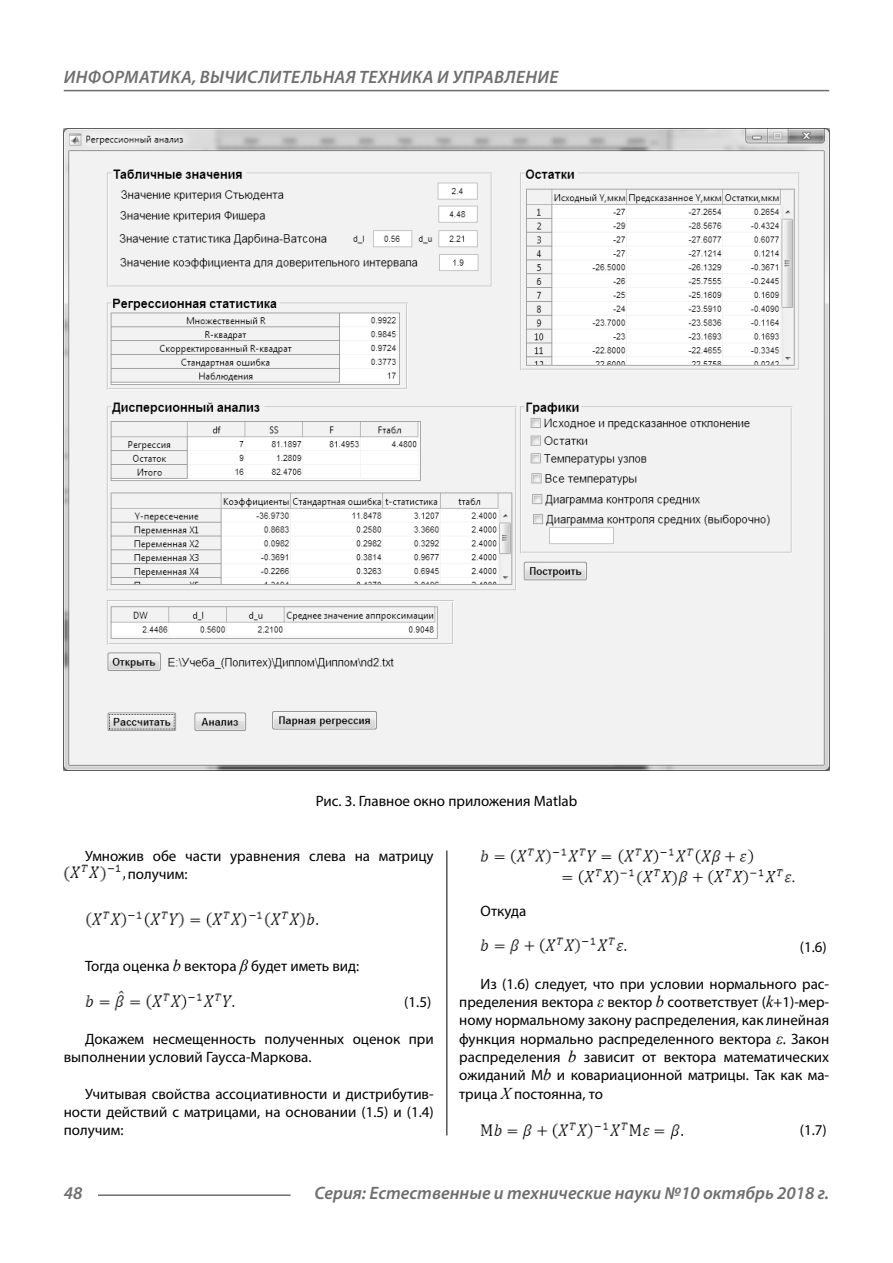
<style>
.page{position:relative;width:893px;height:1263px;background:#fff}
.page>*{position:absolute;margin:0;border:0;box-sizing:border-box;transform-origin:0 0}
.t1{font:italic 600 18px "Myriad Pro";letter-spacing:.005em;color:#6e6e6e}
.Normal{font:15px/18.3px "Myriad Pro";color:#000}
.podpis{font:15px "Myriad Pro";color:#000}
.s1{font-family:"Times New Roman";font-style:italic;font-size:16.5px}
</style>
<div class="page">
<hr style="left:98px;top:1194px;width:193px;height:2px;background:#6e6e6e">
<hr style="left:64px;top:90px;width:765px;height:1px;background:#6e6e6e">
<img style="left:64px;top:864px;width:61px;height:18px">
<img style="left:86px;top:911px;width:231px;height:17px">
<img style="left:85px;top:990px;width:149px;height:21px">
<img style="left:480px;top:848px;width:315px;height:38px">
<img style="left:480px;top:937px;width:146px;height:18px">
<img style="left:480px;top:1122px;width:202px;height:18px">
<img style="left:64px;top:129px;width:765px;height:641px">
<hr style="left:446px;top:850px;width:1px;height:285px;background:#000">
<p class="t1" style="left:64px;top:66px;width:496px">ИНФОРМАТИКА, ВЫЧИСЛИТЕЛЬНАЯ ТЕХНИКА И УПРАВЛЕНИЕ</p>
<p class="podpis" style="left:316px;top:791px;width:263px">Рис. 3. Главное окно приложения Matlab</p>
<p class="Normal" style="left:128px;top:846px;width:307px;text-indent:-43px">Умножив обе части уравнения слева на матрицу получим:</p>
<p class="Normal" style="left:85px;top:956px;width:276px">Тогда оценка <span class="s1">b</span> вектора <span class="s1">β</span> будет иметь вид:</p>
<p class="Normal" style="left:404px;top:993px;width:29px">(1.5)</p>
<p class="Normal" style="left:64px;top:1029px;width:371px;text-indent:21px">Докажем несмещенность полученных оценок при выполнении условий Гаусса-Маркова.</p>
<p class="Normal" style="left:64px;top:1084px;width:371px;text-align:justify;text-indent:21px">Учитывая свойства ассоциативности и дистрибутив&shy;ности действий с матрицами, на основании (1.5) и (1.4) получим:</p>
<p class="Normal" style="left:480px;top:901px;width:47px">Откуда</p>
<p class="Normal" style="left:800px;top:938px;width:29px">(1.6)</p>
<p class="Normal" style="left:459px;top:974px;width:371px;text-align:justify;text-indent:21px">Из (1.6) следует, что при условии нормального рас&shy;пределения вектора <span class="s1">ε</span> вектор <span class="s1">b</span> соответствует (<span class="s1">k</span>+1)-мер&shy;ному нормальному закону распределения, как линейная функция нормально распределенного вектора <span class="s1">ε</span>. Закон распределения <span class="s1">b</span> зависит от вектора математических ожиданий M<span class="s1">b</span> и ковариационной матрицы. Так как ма&shy;трица <span class="s1">X</span> постоянна, то</p>
<p class="Normal" style="left:800px;top:1121px;width:29px">(1.7)</p>
<p class="t1" style="left:64px;top:1182px;width:20px">48</p>
<p class="t1" style="left:314px;top:1182px;width:516px">Серия: Естественные и технические науки №10 октябрь 2018 г.</p>
</div>
